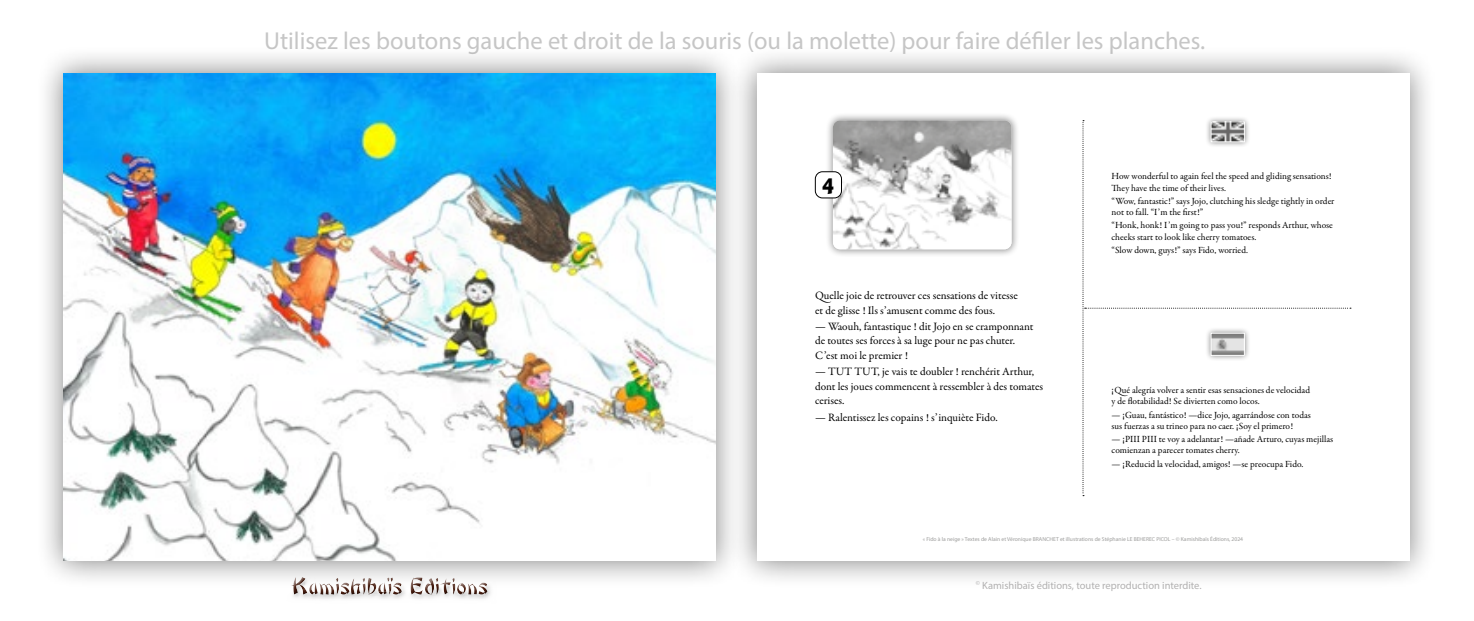
<style>
.page{position:relative;width:1474px;height:621px;background:#fff}
.page>*{position:absolute;margin:0;border:0;box-sizing:border-box;transform-origin:0 0}
.t1{font:24.5px "Myriad Pro";color:#c6c6c6}
.t2{font:900 22.05px "Goudy Sans Std";color:#000}
.t3{font:11.38px/14.5px "Garamond Premr Pro";color:#000}
.t4{font:10.5px "Myriad Pro";color:#b3b2b2}
.t5{font:9.45px/11.4px "Garamond Premr Pro";color:#000}
.t6{font:5.6px "Myriad Pro";color:#9d9d9c}
</style>
<div class="page">
<div style="left:284px;top:576px;width:216px;height:31px;background:#000;opacity:.75"></div>
<div style="left:729px;top:45px;width:707px;height:543px;background:#000;opacity:.5"></div>
<div style="left:756px;top:73px;width:653px;height:487px;background:#fff"></div>
<svg style="left:1082px;top:120px;width:268px;height:376px"></svg>
<div style="left:1204px;top:115px;width:46px;height:33px;background:#000;opacity:.5"></div>
<img style="left:1212px;top:123px;width:30px;height:17px">
<div style="left:1210px;top:121px;width:34px;height:21px;border:1px solid #fff"></div>
<div style="left:1204px;top:326px;width:46px;height:35px;background:#000;opacity:.5"></div>
<img style="left:1212px;top:334px;width:30px;height:19px">
<div style="left:1210px;top:332px;width:34px;height:23px;border:1px solid #fff"></div>
<div style="left:825px;top:112px;width:194px;height:145px;background:#000;opacity:.5"></div>
<img style="left:833px;top:120px;width:178px;height:129px">
<div style="left:815px;top:172px;width:26px;height:26px;background:#fff;border-radius:7px"></div>
<div style="left:815px;top:171px;width:26px;height:27px;border:1px solid #000;border-radius:7px"></div>
<div style="left:35px;top:45px;width:707px;height:543px;background:#000;opacity:.5"></div>
<img style="left:63px;top:73px;width:652px;height:487px">
<h1 class="t1" style="left:264px;top:26px;width:942px">Utilisez les boutons gauche et droit de la souris (ou la molette) pour faire défiler les planches.</h1>
<h2 class="t2" style="left:822px;top:171px;width:13px">4</h2>
<p class="t3" style="left:815px;top:288px;width:204px">Quelle joie de retrouver ces sensations de vitesse et de glisse ! Ils s’amusent comme des fous.</p>
<p class="t3" style="left:815px;top:319px;width:220px">— Waouh, fantastique ! dit Jojo en se cramponnant de toutes ses forces à sa luge pour ne pas chuter.<br>C’est moi le premier !</p>
<p class="t3" style="left:815px;top:364px;width:230px">— TUT TUT, je vais te doubler ! renchérit Arthur, dont les joues commencent à ressembler à des tomates cerises.</p>
<p class="t3" style="left:815px;top:409px;width:184px">— Ralentissez les copains ! s’inquiète Fido.</p>
<p class="t5" style="left:1111px;top:170px;width:222px">How wonderful to again feel the speed and gliding sensations!<br>They have the time of their lives.</p>
<p class="t5" style="left:1111px;top:195px;width:224px">“Wow, fantastic!” says Jojo, clutching his sledge tightly in order not to fall. “I’m the first!”</p>
<p class="t5" style="left:1111px;top:219px;width:223px">“Honk, honk! I’m going to pass you!” responds Arthur, whose cheeks start to look like cherry tomatoes.</p>
<p class="t5" style="left:1111px;top:244px;width:138px">“Slow down, guys!” says Fido, worried.</p>
<p class="t5" style="left:1111px;top:384px;width:200px">¡Qué alegría volver a sentir esas sensaciones de velocidad y de flotabilidad! Se divierten como locos.</p>
<p class="t5" style="left:1111px;top:409px;width:201px">— ¡Guau, fantástico! —dice Jojo, agarrándose con todas sus fuerzas a su trineo para no caer. ¡Soy el primero!</p>
<p class="t5" style="left:1111px;top:433px;width:223px">— ¡PIII PIII te voy a adelantar! —añade Arturo, cuyas mejillas comienzan a parecer tomates cherry.</p>
<p class="t5" style="left:1111px;top:457px;width:193px">— ¡Reducid la velocidad, amigos! —se preocupa Fido.</p>
<p class="t6" style="left:922px;top:535px;width:322px">« Fido à la neige » Textes de Alain et Véronique BRANCHET et illustrations de Stéphanie LE BEHEREC PICOL – © Kamishibaïs Éditions, 2024</p>
<p class="t4" style="left:975px;top:578px;width:227px"><sup>©</sup> Kamishibaïs éditions, toute reproduction interdite.</p>
</div>
